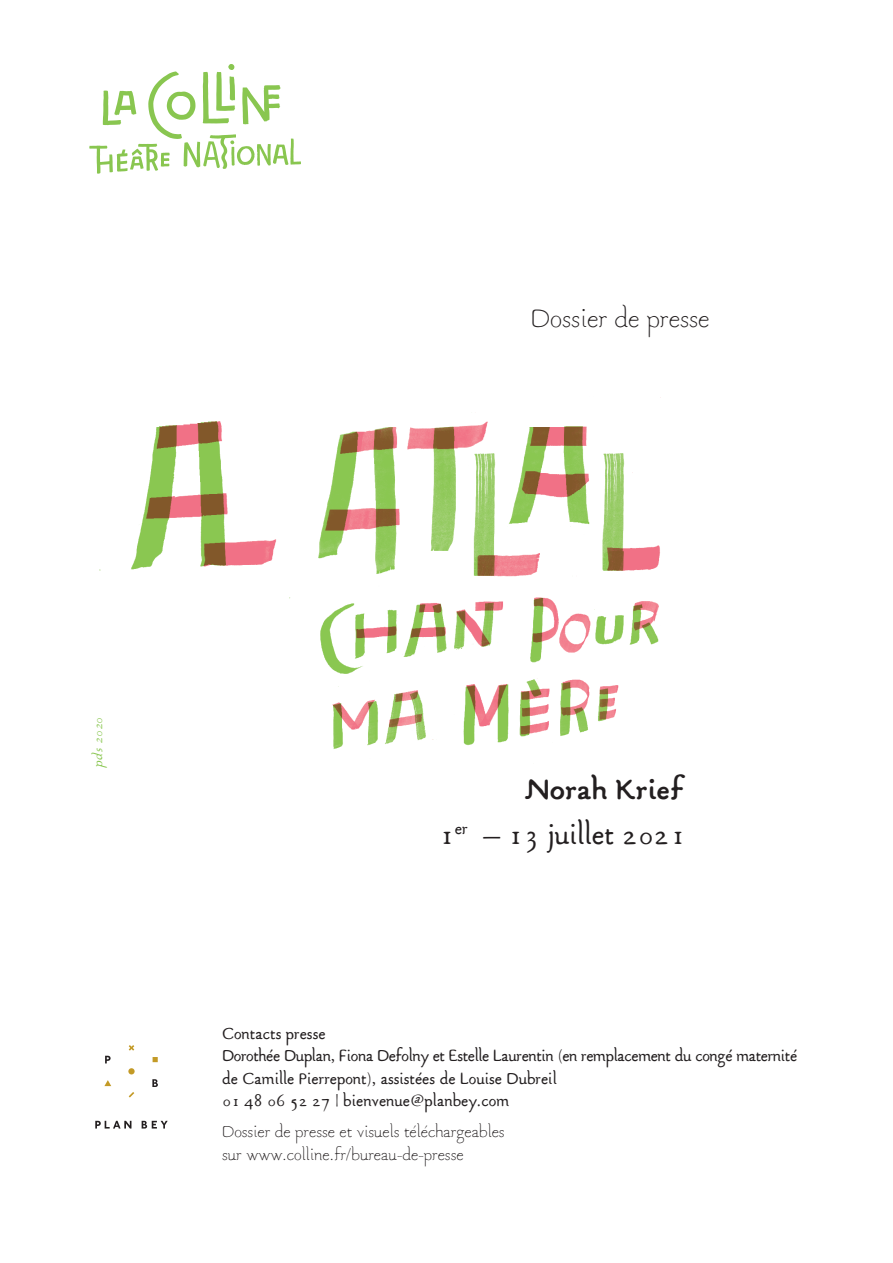
<style>
.page{position:relative;width:893px;height:1263px;background:#fff}
.page>*{position:absolute;margin:0;border:0;box-sizing:border-box;transform-origin:0 0}
.texte_courant{font:500 31.8px "Gararond";color:#231f20}
.texte_courant-2{font:700 31.8px "Gararond";color:#231f20}
.infos_supp{font:300 28.5px "Gararond";color:#231f20}
.t1{font:500 18px/22.5px "Gararond";letter-spacing:-.02em;color:#231f20}
.t2{font:300 18px "Gararond";color:#231f20}
.t3{font:500 18px "Gararond";color:#231f20}
.t4{font:italic 500 13.65px "Gararond";color:#89c650}
</style>
<div class="page">
<svg style="left:95px;top:1121px;width:36px;height:7px"></svg>
<svg style="left:142px;top:1121px;width:26px;height:7px"></svg>
<svg style="left:153px;top:1057px;width:5px;height:5px"></svg>
<svg style="left:104px;top:1080px;width:7px;height:6px"></svg>
<svg style="left:105px;top:1056px;width:6px;height:7px"></svg>
<div style="left:128px;top:1068px;width:7px;height:6px;background:#c39a26;border-radius:50%"></div>
<svg style="left:129px;top:1092px;width:5px;height:5px"></svg>
<svg style="left:129px;top:1045px;width:5px;height:6px"></svg>
<svg style="left:152px;top:1079px;width:6px;height:8px"></svg>
<svg style="left:89px;top:64px;width:212px;height:110px"></svg>
<img style="left:320px;top:603px;width:339px;height:146px">
<img style="left:99px;top:397px;width:562px;height:206px">
<p class="infos_supp" style="left:531px;top:304px;width:180px">Dossier de presse</p>
<p class="t4" style="left:91px;top:767px;width:52px;rotate:-90deg">pds 2020</p>
<p class="texte_courant-2" style="left:525px;top:773px;width:160px">Norah Krief</p>
<p class="texte_courant" style="left:439px;top:817px;width:248px">1<sup>er</sup> – 13 juillet 2021</p>
<p class="t3" style="left:222px;top:1023px;width:105px">Contacts presse</p>
<p class="t1" style="left:222px;top:1045px;width:577px">Dorothée Duplan, Fiona Defolny et Estelle Laurentin (en remplacement du congé maternité de Camille Pierrepont), assistées de Louise Dubreil</p>
<p class="t3" style="left:222px;top:1091px;width:288px">01 48 06 52 27 | bienvenue@planbey.com</p>
<p class="t2" style="left:222px;top:1123px;width:284px">Dossier de presse et visuels téléchargeables</p>
<p class="t2" style="left:222px;top:1145px;width:243px">sur www.colline.fr/bureau-de-presse</p>
</div>
